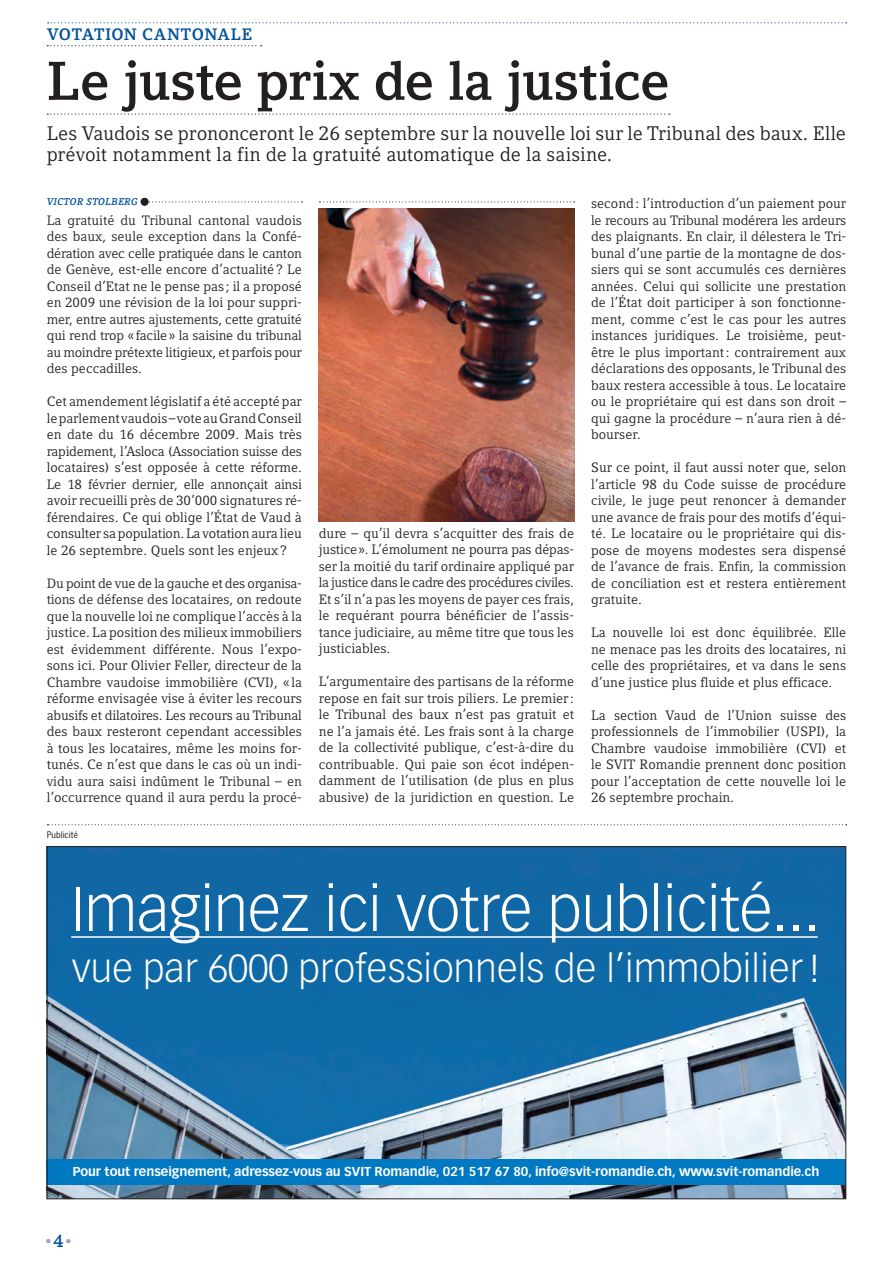
<style>
.page{position:relative;width:893px;height:1263px;background:#fff}
.page>*{position:absolute;margin:0;border:0;box-sizing:border-box;transform-origin:0 0}
.t1{font:300 61.5px "Vectora LH";letter-spacing:-.005em;color:#fff}
.t2{font:700 54px "Compatil Letter LT Pro";color:#231f20}
.t3{font:300 38.25px "Vectora LH";letter-spacing:.005em;color:#fff}
.t4{font:19.5px/21px "Compatil Letter LT Pro";letter-spacing:-.005em;color:#231f20}
.t5{font:700 18px "Compatil Letter LT Pro";color:#91a3ce}
.t6{font:700 16.5px "Compatil Letter LT Pro";letter-spacing:.035em;color:#01529b}
.t7{font:13.5px/16.5px "Compatil Letter LT Pro";color:#231f20;text-align:justify}
.t8{font:700 12.75px "Vectora LH";letter-spacing:-.005em;color:#fff}
.t9{font:italic 700 9.75px "Compatil Letter LT Pro";letter-spacing:.025em;color:#01529b}
.t10{font:9px "Benton Sans Cond";color:#231f20}
.s1{color:#01529b}
</style>
<div class="page">
<svg style="left:48px;top:22px;width:799px;height:1px"></svg>
<svg style="left:47px;top:45px;width:215px;height:1px"></svg>
<svg style="left:47px;top:114px;width:623px;height:1px"></svg>
<svg style="left:141px;top:198px;width:161px;height:8px"></svg>
<svg style="left:319px;top:201px;width:255px;height:1px"></svg>
<img style="left:319px;top:208px;width:255px;height:314px">
<img style="left:49px;top:848px;width:795px;height:349px">
<hr style="left:71px;top:936px;width:747px;height:2px;background:#fff">
<div style="left:46px;top:1160px;width:800px;height:25px;background:#0079c2"></div>
<svg style="left:47px;top:824px;width:800px;height:1px"></svg>
<p class="t6" style="left:47px;top:24px;width:207px">VOTATION CANTONALE</p>
<h2 class="t2" style="left:47px;top:49px;width:624px">Le juste prix de la justice</h2>
<h3 class="t4" style="left:47px;top:123px;width:801px">Les Vaudois se prononceront le 26 septembre sur la nouvelle loi sur le Tribunal des baux. Elle prévoit notamment la fin de la gratuité automatique de la saisine.</h3>
<p class="t9" style="left:47px;top:196px;width:93px">VICTOR STOLBERG</p>
<p class="t7" style="left:47px;top:212px;width:257px">La gratuité du Tribunal cantonal vaudois des baux, seule exception dans la Confé&shy;dération avec celle pratiquée dans le canton de Genève, est-elle encore d’actualité? Le Conseil d’Etat ne le pense pas ; il a proposé en 2009 une révision de la loi pour suppri&shy;mer, entre autres ajustements, cette gratuité qui rend trop «facile» la saisine du tribunal au moindre prétexte litigieux, et parfois pour des peccadilles.</p>
<p class="t7" style="left:47px;top:393px;width:257px">Cet amendement législatif a été accepté par le parlement vaudois – vote au Grand Conseil en date du 16 décembre 2009. Mais très rapidement, l’Asloca (Association suisse des locataires) s’est opposée à cette réforme.<br>Le 18 février dernier, elle annonçait ainsi avoir recueilli près de 30’000 signatures ré&shy;férendaires. Ce qui oblige l’État de Vaud à consulter sa population. La votation aura lieu le 26 septembre. Quels sont les enjeux?</p>
<p class="t7" style="left:47px;top:575px;width:257px">Du point de vue de la gauche et des organisa&shy;tions de défense des locataires, on redoute que la nouvelle loi ne complique l’accès à la justice. La position des milieux immobiliers est évidemment différente. Nous l’expo&shy;sons ici. Pour Olivier Feller, directeur de la Chambre vaudoise immobilière (CVI), « la réforme envisagée vise à éviter les recours abusifs et dilatoires. Les recours au Tribunal des baux resteront cependant accessibles à tous les locataires, même les moins for&shy;tunés. Ce n’est que dans le cas où un indi&shy;vidu aura saisi indûment le Tribunal – en l’occurrence quand il aura perdu la procé-</p>
<p class="t7" style="left:591px;top:195px;width:257px">second: l’introduction d’un paiement pour le recours au Tribunal modérera les ardeurs des plaignants. En clair, il délestera le Tri&shy;bunal d’une partie de la montagne de dos&shy;siers qui se sont accumulés ces dernières années. Celui qui sollicite une prestation de l’État doit participer à son fonctionne&shy;ment, comme c’est le cas pour les autres instances juridiques. Le troisième, peut&shy;être le plus important: contrairement aux déclarations des opposants, le Tribunal des baux restera accessible à tous. Le locataire ou le propriétaire qui est dans son droit – qui gagne la procédure – n’aura rien à dé&shy;bourser.</p>
<p class="t7" style="left:591px;top:459px;width:257px">Sur ce point, il faut aussi noter que, selon l’article 98 du Code suisse de procédure civile, le juge peut renoncer à demander une avance de frais pour des motifs d’équi&shy;té. Le locataire ou le propriétaire qui dis&shy;pose de moyens modestes sera dispensé de l’avance de frais. Enfin, la commission de conciliation est et restera entièrement gratuite.</p>
<p class="t7" style="left:591px;top:624px;width:257px">La nouvelle loi est donc équilibrée. Elle ne menace pas les droits des locataires, ni celle des propriétaires, et va dans le sens d’une justice plus fluide et plus efficace.</p>
<p class="t7" style="left:591px;top:707px;width:257px">La section Vaud de l’Union suisse des professionnels de l’immobilier (USPI), la Chambre vaudoise immobilière (CVI) et le SVIT Romandie prennent donc position pour l’acceptation de cette nouvelle loi le 26 septembre prochain.</p>
<p class="t7" style="left:319px;top:525px;width:257px">dure – qu’il devra s’acquitter des frais de justice». L’émolument ne pourra pas dépas&shy;ser la moitié du tarif ordinaire appliqué par la justice dans le cadre des procédures civiles.<br>Et s’il n’a pas les moyens de payer ces frais, le requérant pourra bénéficier de l’assis&shy;tance judiciaire, au même titre que tous les justiciables.</p>
<p class="t7" style="left:319px;top:674px;width:257px">L’argumentaire des partisans de la réforme repose en fait sur trois piliers. Le premier: le Tribunal des baux n’est pas gratuit et ne l’a jamais été. Les frais sont à la charge de la collectivité publique, c’est-à-dire du contribuable. Qui paie son écot indépen&shy;damment de l’utilisation (de plus en plus abusive) de la juridiction en question. Le</p>
<p class="t10" style="left:47px;top:829px;width:33px">Publicité</p>
<h1 class="t1" style="left:71px;top:874px;width:750px">Imaginez ici votre publicité...</h1>
<h3 class="t3" style="left:72px;top:946px;width:749px">vue par 6000 professionnels de l’immobilier!</h3>
<p class="t8" style="left:73px;top:1164px;width:748px">Pour tout renseignement, adressez-vous au SVIT Romandie, 021 517 67 80, info@svit-romandie.ch, www.svit-romandie.ch</p>
<h3 class="t5" style="left:44px;top:1230px;width:32px">•<span class="s1">4</span>•</h3>
</div>
